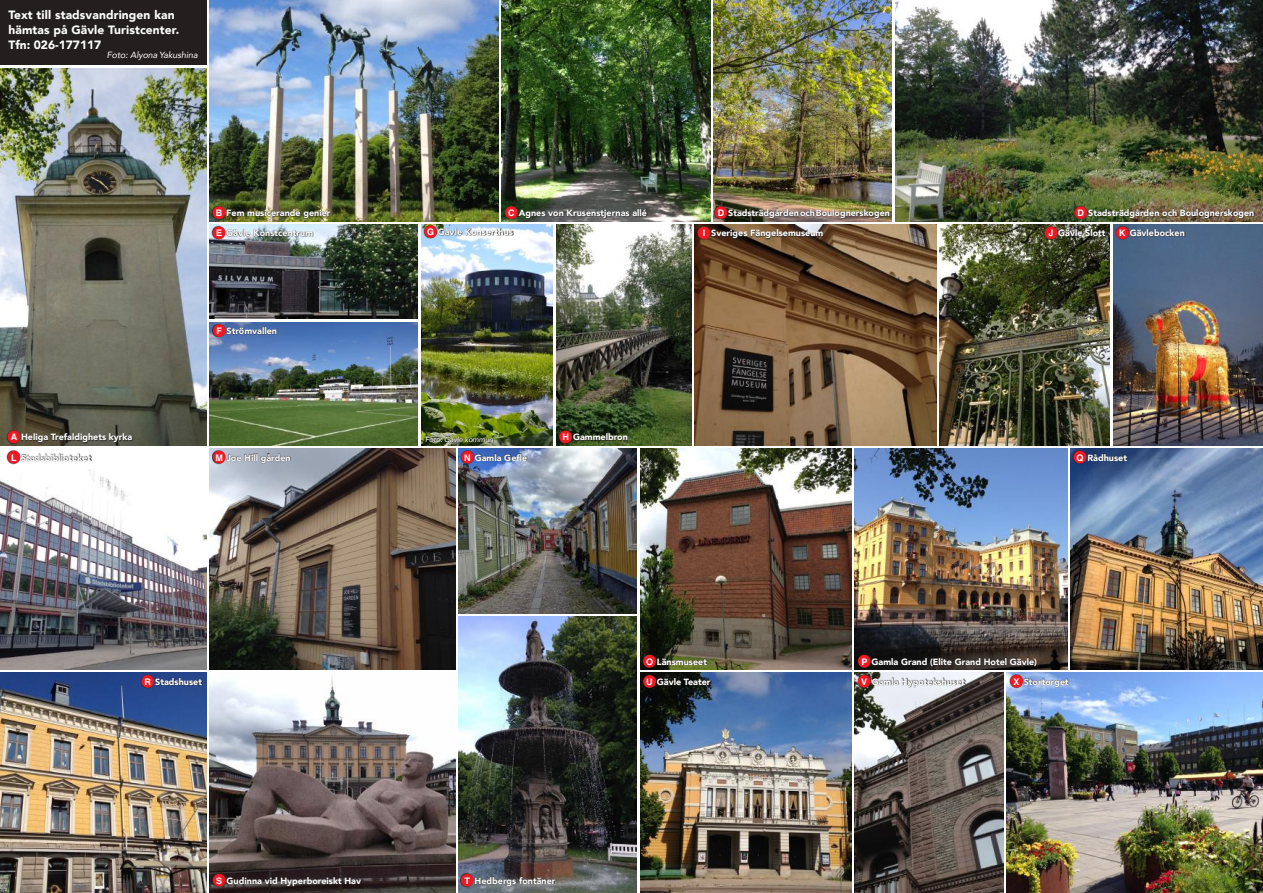
<style>
.page{position:relative;width:1263px;height:893px;background:#fff}
.page>*{position:absolute;margin:0;border:0;box-sizing:border-box;transform-origin:0 0}
.t1{font:900 12px/15px "Avenir";letter-spacing:.01em;color:#fff}
.t2{font:900 9px "Avenir";color:#fff}
.t3{font:italic 9px "Avenir";letter-spacing:-.01em;color:#fff}
.t4{font:italic 7.5px "Avenir";letter-spacing:-.02em;color:#fff}
.s1{font-family:"Helvetica";font-weight:700}
</style>
<div class="page">
<img style="left:421px;top:224px;width:132px;height:221px">
<img style="left:209px;top:322px;width:209px;height:123px">
<img style="left:0;top:68px;width:206px;height:377px">
<img style="left:0;top:455px;width:206px;height:215px">
<img style="left:0;top:673px;width:206px;height:220px">
<img style="left:209px;top:449px;width:246px;height:221px">
<img style="left:502px;top:0;width:208px;height:221px">
<img style="left:713px;top:0;width:179px;height:221px">
<img style="left:209px;top:0;width:290px;height:221px">
<img style="left:895px;top:0;width:368px;height:221px">
<img style="left:209px;top:224px;width:209px;height:95px">
<img style="left:556px;top:224px;width:135px;height:221px">
<img style="left:694px;top:224px;width:242px;height:221px">
<img style="left:940px;top:224px;width:170px;height:221px">
<img style="left:640px;top:449px;width:211px;height:221px">
<img style="left:458px;top:449px;width:179px;height:164px">
<img style="left:209px;top:676px;width:246px;height:217px">
<img style="left:458px;top:617px;width:179px;height:276px">
<img style="left:640px;top:673px;width:211px;height:220px">
<img style="left:1007px;top:673px;width:256px;height:220px">
<svg style="left:212px;top:323px;width:65px;height:15px"></svg>
<div style="left:213px;top:324px;width:13px;height:13px;background:#ef1923;border-radius:50%"></div>
<svg style="left:425px;top:435px;width:69px;height:7px"></svg>
<svg style="left:423px;top:225px;width:91px;height:14px"></svg>
<div style="left:424px;top:225px;width:13px;height:13px;background:#ef1923;border-radius:50%"></div>
<svg style="left:7px;top:430px;width:126px;height:14px;background:#4b473a"></svg>
<div style="left:7px;top:431px;width:13px;height:12px;background:#ef1923;border-radius:50%"></div>
<img style="left:212px;top:205px;width:119px;height:15px">
<div style="left:213px;top:206px;width:12px;height:13px;background:#ef1923;border-radius:50%"></div>
<svg style="left:504px;top:205px;width:144px;height:15px;background:#464a45"></svg>
<div style="left:505px;top:206px;width:13px;height:13px;background:#ef1923;border-radius:50%"></div>
<img style="left:714px;top:205px;width:176px;height:15px">
<div style="left:715px;top:206px;width:12px;height:13px;background:#ef1923;border-radius:50%"></div>
<svg style="left:212px;top:226px;width:102px;height:14px"></svg>
<div style="left:213px;top:226px;width:12px;height:13px;background:#ef1923;border-radius:50%"></div>
<svg style="left:697px;top:226px;width:127px;height:14px;background:#5a4433"></svg>
<div style="left:698px;top:227px;width:12px;height:12px;background:#ef1923;border-radius:50%"></div>
<svg style="left:1044px;top:226px;width:62px;height:14px"></svg>
<div style="left:1045px;top:226px;width:12px;height:13px;background:#ef1923;border-radius:50%"></div>
<svg style="left:7px;top:450px;width:85px;height:14px"></svg>
<div style="left:7px;top:451px;width:13px;height:12px;background:#ef1923;border-radius:50%"></div>
<svg style="left:212px;top:450px;width:79px;height:14px"></svg>
<div style="left:213px;top:451px;width:13px;height:12px;background:#ef1923;border-radius:50%"></div>
<svg style="left:460px;top:450px;width:68px;height:14px"></svg>
<div style="left:461px;top:451px;width:13px;height:12px;background:#ef1923;border-radius:50%"></div>
<svg style="left:642px;top:654px;width:66px;height:15px"></svg>
<div style="left:643px;top:655px;width:13px;height:13px;background:#ef1923;border-radius:50%"></div>
<svg style="left:141px;top:674px;width:62px;height:15px"></svg>
<div style="left:141px;top:675px;width:13px;height:13px;background:#ef1923;border-radius:50%"></div>
<svg style="left:212px;top:873px;width:150px;height:15px;background:#2e2526"></svg>
<div style="left:213px;top:874px;width:13px;height:13px;background:#ef1923;border-radius:50%"></div>
<svg style="left:460px;top:873px;width:96px;height:15px"></svg>
<div style="left:461px;top:874px;width:12px;height:13px;background:#ef1923;border-radius:50%"></div>
<svg style="left:642px;top:674px;width:69px;height:15px"></svg>
<div style="left:643px;top:675px;width:13px;height:13px;background:#ef1923;border-radius:50%"></div>
<svg style="left:1009px;top:674px;width:61px;height:15px"></svg>
<div style="left:1010px;top:675px;width:13px;height:13px;background:#ef1923;border-radius:50%"></div>
<div style="left:0;top:0;width:206px;height:65px;background:#241f1f"></div>
<img style="left:855px;top:673px;width:148px;height:220px">
<svg style="left:558px;top:430px;width:70px;height:14px"></svg>
<div style="left:559px;top:431px;width:13px;height:12px;background:#ef1923;border-radius:50%"></div>
<img style="left:1113px;top:224px;width:150px;height:221px">
<svg style="left:1115px;top:226px;width:70px;height:14px"></svg>
<div style="left:1116px;top:226px;width:13px;height:13px;background:#ef1923;border-radius:50%"></div>
<img style="left:855px;top:449px;width:212px;height:221px">
<img style="left:1070px;top:449px;width:193px;height:221px">
<svg style="left:1073px;top:450px;width:55px;height:14px"></svg>
<div style="left:1073px;top:451px;width:13px;height:12px;background:#ef1923;border-radius:50%"></div>
<svg style="left:857px;top:674px;width:109px;height:15px"></svg>
<div style="left:858px;top:675px;width:13px;height:13px;background:#ef1923;border-radius:50%"></div>
<svg style="left:1073px;top:205px;width:182px;height:15px;background:#5b5438"></svg>
<div style="left:1074px;top:206px;width:13px;height:13px;background:#ef1923;border-radius:50%"></div>
<svg style="left:857px;top:654px;width:180px;height:15px;background:#27211f"></svg>
<div style="left:858px;top:655px;width:13px;height:13px;background:#ef1923;border-radius:50%"></div>
<h1 class="t1" style="left:9px;top:7px;width:172px">Text till stadsvandringen kan hämtas på Gävle Turistcenter.<br>Tfn: 026-177117</h1>
<p class="t3" style="left:107px;top:49px;width:92px">Foto: Alyona Yakushina</p>
<p class="t2" style="left:11px;top:429px;width:123px"><span class="s1">A</span> Heliga Trefaldighets kyrka</p>
<p class="t2" style="left:216px;top:205px;width:116px"><span class="s1">B</span> Fem musicerande genier</p>
<p class="t2" style="left:508px;top:205px;width:141px"><span class="s1">C</span> Agnes von Krusenstjernas allé</p>
<p class="t2" style="left:718px;top:205px;width:174px"><span class="s1">D</span> StadsträdgårdenochBoulognerskogen</p>
<p class="t2" style="left:216px;top:225px;width:99px"><span class="s1">E</span> Gävle Konstcentrum</p>
<p class="t2" style="left:703px;top:226px;width:122px"><span class="s1">I</span> Sveriges Fängelsemuseum</p>
<p class="t2" style="left:1048px;top:225px;width:59px"><span class="s1">J</span> Gävle Slott</p>
<p class="t2" style="left:1077px;top:205px;width:178px"><span class="s1">D</span> Stadsträdgården och Boulognerskogen</p>
<p class="t2" style="left:427px;top:224px;width:88px"><span class="s1">G</span> Gävle Konserthus</p>
<p class="t2" style="left:1119px;top:225px;width:67px"><span class="s1">K</span> Gävlebocken</p>
<p class="t2" style="left:216px;top:323px;width:62px"><span class="s1">F</span> Strömvallen</p>
<p class="t4" style="left:425px;top:435px;width:70px">Foto: Gävle kommun</p>
<p class="t2" style="left:562px;top:429px;width:67px"><span class="s1">H</span> Gammelbron</p>
<p class="t2" style="left:11px;top:450px;width:82px"><span class="s1">L</span> Stadsbiblioteket</p>
<p class="t2" style="left:215px;top:450px;width:77px"><span class="s1">M</span> Joe Hill gården</p>
<p class="t2" style="left:464px;top:450px;width:65px"><span class="s1">N</span> Gamla Gefle</p>
<p class="t2" style="left:144px;top:674px;width:59px"><span class="s1">R</span> Stadshuset</p>
<p class="t2" style="left:216px;top:873px;width:146px"><span class="s1">S</span> Gudinna vid Hyperboreiskt Hav</p>
<p class="t2" style="left:464px;top:873px;width:93px"><span class="s1">T</span> Hedbergs fontäner</p>
<p class="t2" style="left:1076px;top:450px;width:52px"><span class="s1">Q</span> Rådhuset</p>
<p class="t2" style="left:646px;top:654px;width:62px"><span class="s1">O</span> Länsmuseet</p>
<p class="t2" style="left:861px;top:654px;width:177px"><span class="s1">P</span> Gamla Grand (Elite Grand Hotel Gävle)</p>
<p class="t2" style="left:861px;top:674px;width:105px"><span class="s1">V</span> Gamla Hypotekshuset</p>
<p class="t2" style="left:646px;top:674px;width:66px"><span class="s1">U</span> Gävle Teater</p>
<p class="t2" style="left:1013px;top:674px;width:57px"><span class="s1">X</span> Stortorget</p>
</div>
